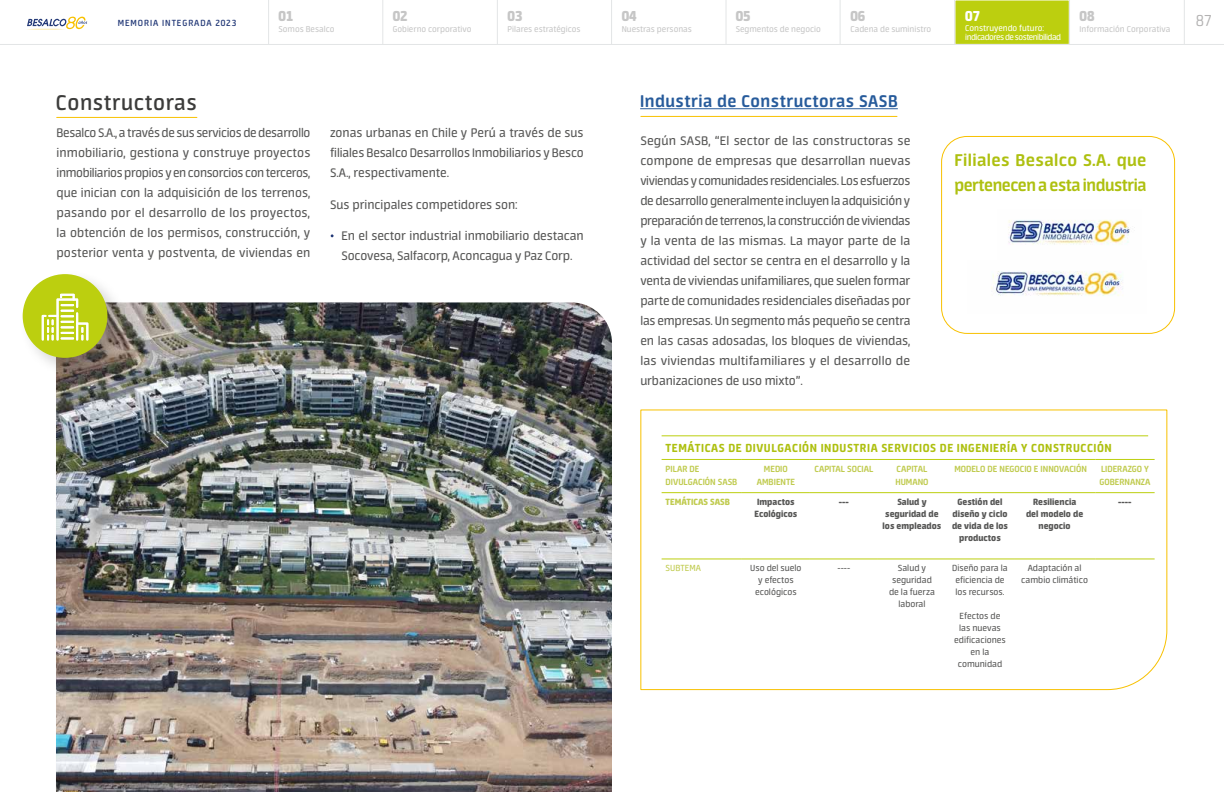
<style>
.page{position:relative;width:1224px;height:792px;background:#fff}
.page>*{position:absolute;margin:0;border:0;box-sizing:border-box;transform-origin:0 0}
.t1{font:600 24px "Neuron";letter-spacing:.025em;color:#3c3c3b}
.t2{font:700 19px/25px "Neuron";letter-spacing:-.025em;color:#aec010}
.t3{font:700 19px "Neuron";letter-spacing:.025em;color:#275b9b}
.t4{font:300 18px "Neuron";color:#b3b2b2}
.t5{font:800 16px "Neuron";color:#c6c6c6}
.t6{font:800 16px "Neuron";color:#fff}
.t7{font:14px/20px "Neuron";letter-spacing:-.005em;color:#575756;text-align:justify}
.t8{font:800 13px "Neuron";letter-spacing:.045em;color:#aec010}
.t9{font:10px/12px "Neuron";color:#575756;text-align:center}
.t10{font:800 10px/12px "Neuron";color:#575756;text-align:center}
.t11{font:700 10px/13px "Neuron";color:#c0cb4f}
.t12{font:600 10px "Neuron";letter-spacing:.095em;color:#233977}
.t13{font:800 10px "Neuron";color:#c0cb4f}
.t14{font:10px "Neuron";color:#c0cb4f}
.t15{font:9.5px "Neuron";color:#c6c6c6}
.t16{font:9.5px/9px "Neuron";letter-spacing:-.05em;color:#fff}
</style>
<div class="page">
<div style="left:955px;top:0;width:114px;height:45px;background:#bccf0f"></div>
<svg style="left:27px;top:17px;width:60px;height:13px"></svg>
<hr style="left:57px;top:117px;width:140px;height:1px;background:#f8c100">
<img style="left:56px;top:302px;width:556px;height:490px">
<div style="left:18px;top:270px;width:110px;height:108px;background:#000;opacity:.17"></div>
<div style="left:23px;top:274px;width:84px;height:84px;background:#bccf0f;border-radius:50%"></div>
<svg style="left:41px;top:293px;width:48px;height:48px"></svg>
<hr style="left:640px;top:108px;width:258px;height:1px;background:#275b9b">
<hr style="left:641px;top:116px;width:256px;height:1px;background:#f8c100">
<img style="left:991px;top:271px;width:132px;height:25px">
<img style="left:1008px;top:219px;width:127px;height:26px">
<div style="left:941px;top:136px;width:234px;height:198px;border:1px solid #f8c100;border-radius:26px"></div>
<svg style="left:640px;top:409px;width:528px;height:282px"></svg>
<hr style="left:662px;top:459px;width:80px;height:1px;background:#bccf0f">
<hr style="left:742px;top:459px;width:68px;height:1px;background:#bccf0f">
<hr style="left:810px;top:459px;width:68px;height:1px;background:#bccf0f">
<hr style="left:878px;top:459px;width:68px;height:1px;background:#bccf0f">
<hr style="left:946px;top:459px;width:68px;height:1px;background:#bccf0f">
<hr style="left:1014px;top:459px;width:81px;height:1px;background:#bccf0f">
<hr style="left:1095px;top:459px;width:60px;height:1px;background:#bccf0f">
<hr style="left:662px;top:492px;width:80px;height:1px;background:#bccf0f">
<hr style="left:742px;top:492px;width:68px;height:1px;background:#bccf0f">
<hr style="left:810px;top:492px;width:68px;height:1px;background:#bccf0f">
<hr style="left:878px;top:492px;width:68px;height:1px;background:#bccf0f">
<hr style="left:946px;top:492px;width:68px;height:1px;background:#bccf0f">
<hr style="left:1014px;top:492px;width:81px;height:1px;background:#bccf0f">
<hr style="left:1095px;top:492px;width:60px;height:1px;background:#bccf0f">
<hr style="left:662px;top:559px;width:80px;height:1px;background:#bccf0f">
<hr style="left:742px;top:559px;width:68px;height:1px;background:#bccf0f">
<hr style="left:810px;top:559px;width:68px;height:1px;background:#bccf0f">
<hr style="left:878px;top:559px;width:68px;height:1px;background:#bccf0f">
<hr style="left:946px;top:559px;width:68px;height:1px;background:#bccf0f">
<hr style="left:1014px;top:559px;width:81px;height:1px;background:#bccf0f">
<hr style="left:1095px;top:559px;width:60px;height:1px;background:#bccf0f">
<hr style="left:662px;top:436px;width:486px;height:1px;background:#bccf0f">
<hr style="left:0;top:44px;width:1224px;height:1px;background:#e3e5e6">
<hr style="left:497px;top:0;width:1px;height:44px;background:#e3e5e6">
<hr style="left:383px;top:0;width:1px;height:44px;background:#e3e5e6">
<hr style="left:268px;top:0;width:1px;height:44px;background:#e3e5e6">
<hr style="left:611px;top:0;width:1px;height:44px;background:#e3e5e6">
<hr style="left:726px;top:0;width:1px;height:44px;background:#e3e5e6">
<hr style="left:840px;top:0;width:1px;height:44px;background:#e3e5e6">
<hr style="left:954px;top:0;width:1px;height:44px;background:#e3e5e6">
<hr style="left:1069px;top:0;width:1px;height:44px;background:#e3e5e6">
<hr style="left:1184px;top:0;width:1px;height:44px;background:#e3e5e6">
<p class="t12" style="left:118px;top:17px;width:120px">MEMORIA INTEGRADA 2023</p>
<p class="t5" style="left:279px;top:6px;width:16px">01</p>
<p class="t15" style="left:279px;top:24px;width:57px">Somos Besalco</p>
<p class="t5" style="left:393px;top:6px;width:16px">02</p>
<p class="t15" style="left:393px;top:24px;width:80px">Gobierno corporativo</p>
<p class="t5" style="left:508px;top:6px;width:16px">03</p>
<p class="t15" style="left:508px;top:24px;width:75px">Pilares estratégicos</p>
<p class="t5" style="left:622px;top:6px;width:16px">04</p>
<p class="t15" style="left:622px;top:24px;width:72px">Nuestras personas</p>
<p class="t5" style="left:736px;top:6px;width:16px">05</p>
<p class="t15" style="left:736px;top:24px;width:87px">Segmentos de negocio</p>
<p class="t5" style="left:850px;top:6px;width:16px">06</p>
<p class="t15" style="left:850px;top:24px;width:82px">Cadena de suministro</p>
<p class="t6" style="left:965px;top:6px;width:16px">07</p>
<p class="t16" style="left:965px;top:24px;width:97px">Construyendo futuro: indicadores de sostenibilidad</p>
<p class="t5" style="left:1080px;top:6px;width:16px">08</p>
<p class="t15" style="left:1080px;top:24px;width:92px">Información Corporativa</p>
<p class="t4" style="left:1196px;top:11px;width:18px">87</p>
<h1 class="t1" style="left:56px;top:89px;width:142px">Constructoras</h1>
<h2 class="t3" style="left:640px;top:90px;width:259px">Industria de Constructoras SASB</h2>
<p class="t7" style="left:57px;top:123px;width:255px">Besalco S.A., a través de sus servicios de desarrollo inmobiliario, gestiona y construye proyectos inmobiliarios propios y en consorcios con terceros, que inician con la adquisición de los terrenos, pasando por el desarrollo de los proyectos, la obtención de los permisos, construcción, y posterior venta y postventa, de viviendas en</p>
<p class="t7" style="left:330px;top:123px;width:255px">zonas urbanas en Chile y Perú a través de sus filiales Besalco Desarrollos Inmobiliarios y Besco S.A., respectivamente.</p>
<p class="t7" style="left:330px;top:194px;width:189px">Sus principales competidores son:</p>
<p class="t7" style="left:341px;top:226px;width:244px">En el sector industrial inmobiliario destacan<br>Socovesa, Salfacorp, Aconcagua y Paz Corp.</p>
<p class="t7" style="left:640px;top:131px;width:272px">Según SASB, “El sector de las constructoras se compone de empresas que desarrollan nuevas viviendas y comunidades residenciales. Los esfuerzos de desarrollo generalmente incluyen la adquisición y preparación de terrenos, la construcción de viviendas y la venta de las mismas. La mayor parte de la actividad del sector se centra en el desarrollo y la venta de viviendas unifamiliares, que suelen formar parte de comunidades residenciales diseñadas por las empresas. Un segmento más pequeño se centra en las casas adosadas, los bloques de viviendas, las viviendas multifamiliares y el desarrollo de urbanizaciones de uso mixto”.</p>
<h2 class="t2" style="left:954px;top:148px;width:194px">Filiales Besalco S.A. que pertenecen a esta industria</h2>
<p class="t8" style="left:666px;top:440px;width:448px">TEMÁTICAS DE DIVULGACIÓN INDUSTRIA SERVICIOS DE INGENIERÍA Y CONSTRUCCIÓN</p>
<p class="t11" style="left:666px;top:462px;width:73px">PILAR DE<br>DIVULGACIÓN SASB</p>
<p class="t11" style="left:757px;top:462px;width:40px;text-align:center">MEDIO<br>AMBIENTE</p>
<p class="t11" style="left:814px;top:462px;width:60px">CAPITAL SOCIAL</p>
<p class="t11" style="left:895px;top:462px;width:35px">CAPITAL<br>HUMANO</p>
<p class="t11" style="left:954px;top:462px;width:134px">MODELO DE NEGOCIO E INNOVACIÓN</p>
<p class="t11" style="left:1100px;top:462px;width:52px">LIDERAZGO Y<br>GOBERNANZA</p>
<p class="t13" style="left:666px;top:496px;width:66px">TEMÁTICAS SASB</p>
<p class="t10" style="left:754px;top:496px;width:44px;text-align:left">Impactos<br>Ecológicos</p>
<p class="t10" style="left:839px;top:496px;width:12px">---</p>
<p class="t10" style="left:883px;top:496px;width:60px">Salud y seguridad de los empleados</p>
<p class="t10" style="left:952px;top:496px;width:57px">Gestión del diseño y ciclo de vida de los productos</p>
<p class="t10" style="left:1026px;top:496px;width:59px">Resiliencia del modelo de negocio</p>
<p class="t10" style="left:1118px;top:496px;width:15px">----</p>
<p class="t14" style="left:666px;top:563px;width:37px">SUBTEMA</p>
<p class="t9" style="left:750px;top:562px;width:53px">Uso del suelo y efectos ecológicos</p>
<p class="t9" style="left:838px;top:562px;width:14px">----</p>
<p class="t9" style="left:889px;top:562px;width:47px">Salud y seguridad de la fuerza laboral</p>
<p class="t9" style="left:952px;top:562px;width:57px">Diseño para la eficiencia de los recursos.</p>
<p class="t9" style="left:954px;top:609px;width:53px">Efectos de las nuevas edificaciones en la comunidad</p>
<p class="t9" style="left:1021px;top:562px;width:68px">Adaptación al cambio climático</p>
</div>
